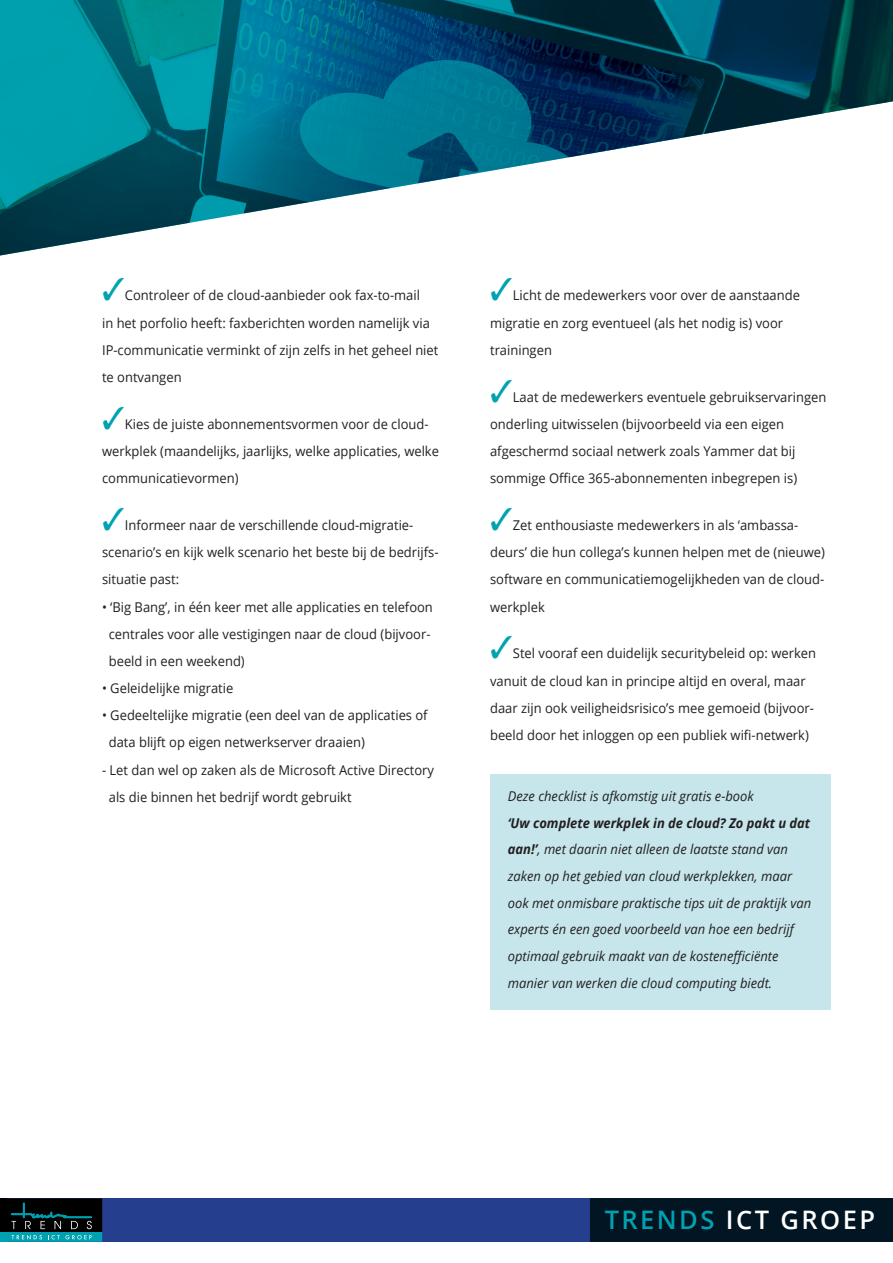
<style>
.page{position:relative;width:893px;height:1263px;background:#fff}
.page>*{position:absolute;margin:0;border:0;box-sizing:border-box;transform-origin:0 0}
.t1{font:600 25.5px "Open Sans";letter-spacing:.095em;color:#fff}
.t2{font:13.5px/27.2px "Open Sans";color:#231f20;scale:.96 1}
.t3{font:italic 13.5px/26.5px "Open Sans";color:#231f20;scale:.96 1}
.s1{color:#00a2b1}
.s2{font-weight:700}
</style>
<div class="page">
<div style="left:0;top:1198px;width:893px;height:44px;background:#253f8e"></div>
<div style="left:590px;top:1198px;width:303px;height:44px;background:#011622"></div>
<div style="left:4px;top:1232px;width:98px;height:10px;background:#00a2b1"></div>
<div style="left:4px;top:1198px;width:98px;height:34px;background:#000"></div>
<svg style="left:11px;top:1198px;width:81px;height:31px"></svg>
<svg style="left:12px;top:1235px;width:30px;height:4px"></svg>
<svg style="left:48px;top:1235px;width:44px;height:4px"></svg>
<div style="left:0;top:1232px;width:6px;height:10px;background:#00a2b1"></div>
<div style="left:0;top:1198px;width:6px;height:34px;background:#000"></div>
<svg style="left:0;top:0;width:893px;height:255px"></svg>
<div style="left:490px;top:774px;width:340px;height:235px;background:#c6e6eb"></div>
<p class="t2" style="left:102px;top:281px;width:352px"><span class="s1">✓</span>Controleer of de cloud-aanbieder ook fax-to-mail<br>in het porfolio heeft: faxberichten worden namelijk via IP-communicatie verminkt of zijn zelfs in het geheel niet te ontvangen</p>
<p class="t2" style="left:102px;top:410px;width:353px"><span class="s1">✓</span>Kies de juiste abonnementsvormen voor de cloud&shy;werkplek (maandelijks, jaarlijks, welke applicaties, welke communicatievormen)</p>
<p class="t2" style="left:102px;top:511px;width:352px"><span class="s1">✓</span>Informeer naar de verschillende cloud-migratie&shy;scenario’s en kijk welk scenario het beste bij de bedrijfs&shy;situatie past:</p>
<p class="t2" style="left:109px;top:593px;width:339px;text-indent:-7px">• ‘Big Bang’, in één keer met alle applicaties en telefoon centrales voor alle vestigingen naar de cloud (bijvoor&shy;beeld in een weekend)</p>
<p class="t2" style="left:102px;top:674px;width:138px">• Geleidelijke migratie</p>
<p class="t2" style="left:109px;top:701px;width:334px;text-indent:-7px">• Gedeeltelijke migratie (een deel van de applicaties of data blijft op eigen netwerkserver draaien)</p>
<p class="t2" style="left:109px;top:756px;width:340px;text-indent:-7px">- Let dan wel op zaken als de Microsoft Active Directory als die binnen het bedrijf wordt gebruikt</p>
<p class="t2" style="left:490px;top:281px;width:324px"><span class="s1">✓</span>Licht de medewerkers voor over de aanstaande migratie en zorg eventueel (als het nodig is) voor trainingen</p>
<p class="t2" style="left:490px;top:383px;width:352px"><span class="s1">✓</span>Laat de medewerkers eventuele gebruikservaringen onderling uitwisselen (bijvoorbeeld via een eigen afgeschermd sociaal netwerk zoals Yammer dat bij sommige Office 365-abonnementen inbegrepen is)</p>
<p class="t2" style="left:490px;top:511px;width:350px"><span class="s1">✓</span>Zet enthousiaste medewerkers in als ‘ambassa&shy;deurs’ die hun collega’s kunnen helpen met de (nieuwe) software en communicatiemogelijkheden van de cloud&shy;werkplek</p>
<p class="t2" style="left:490px;top:640px;width:341px"><span class="s1">✓</span>Stel vooraf een duidelijk securitybeleid op: werken vanuit de cloud kan in principe altijd en overal, maar daar zijn ook veiligheidsrisico’s mee gemoeid (bijvoor&shy;beeld door het inloggen op een publiek wifi-netwerk)</p>
<p class="t3" style="left:508px;top:782px;width:258px">Deze checklist is afkomstig uit gratis e-book</p>
<p class="t3" style="left:508px;top:809px;width:317px"><span class="s2">‘Uw complete werkplek in de cloud? Zo pakt u dat aan!’</span>, met daarin niet alleen de laatste stand van zaken op het gebied van cloud werkplekken, maar ook met onmisbare praktische tips uit de praktijk van experts én een goed voorbeeld van hoe een bedrijf optimaal gebruik maakt van de kostenefficiënte manier van werken die cloud computing biedt.</p>
<h1 class="t1" style="left:605px;top:1202px;width:272px"><span class="s1">TRENDS</span> ICT GROEP</h1>
</div>
